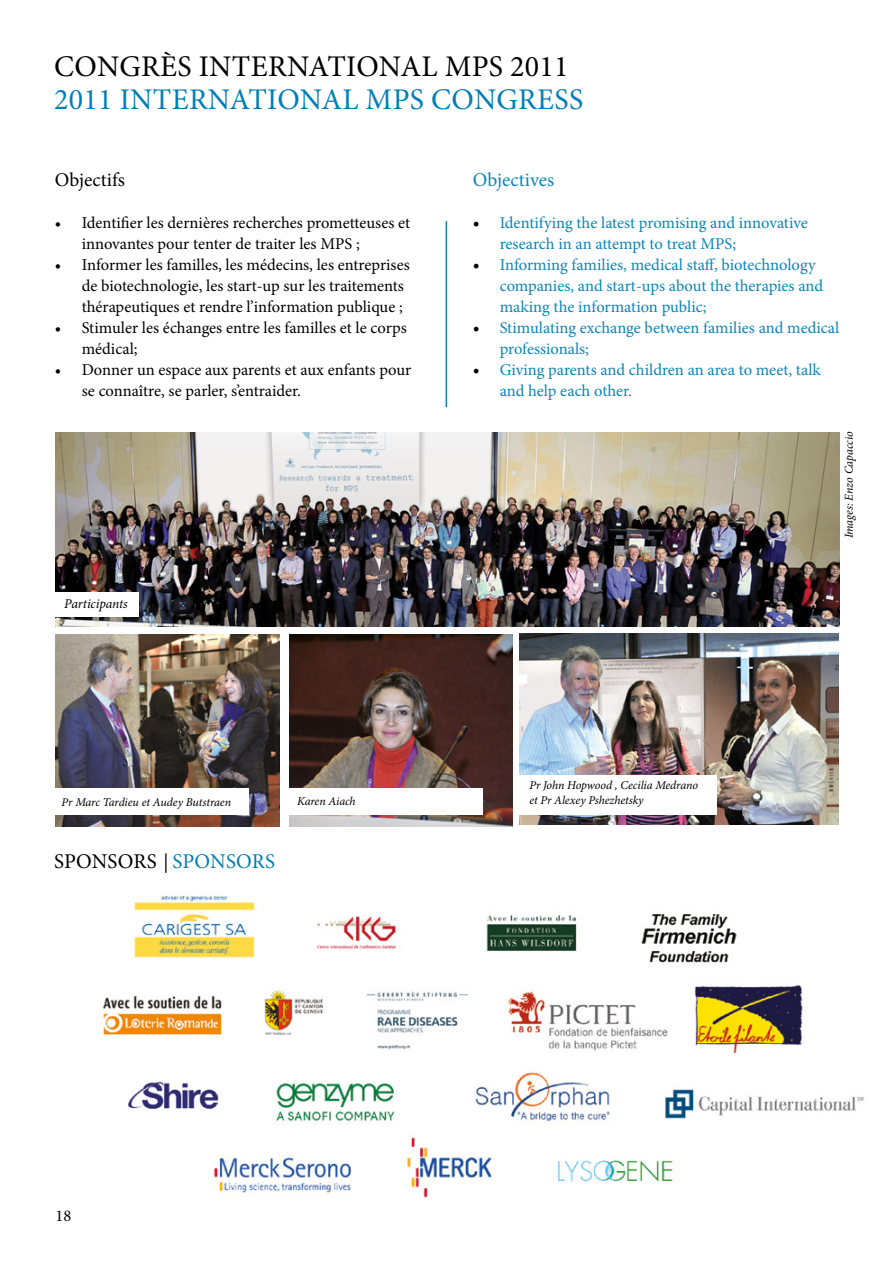
<style>
.page{position:relative;width:893px;height:1263px;background:#fff}
.page>*{position:absolute;margin:0;border:0;box-sizing:border-box;transform-origin:0 0}
.t1{font:30px "Minion Pro";letter-spacing:.01em;color:#007eb7}
.t2{font:30px "Minion Pro";letter-spacing:.01em;color:#000}
.t3{font:21px "Minion Pro";letter-spacing:.01em;color:#000}
.t4{font:19.5px "Minion Pro";letter-spacing:.005em;color:#0b85ba}
.t5{font:19.5px "Minion Pro";letter-spacing:.005em;color:#000}
.t6{font:16.5px/21px "Minion Pro";color:#000}
.t7{font:16.5px/21px "Minion Pro";color:#0b85ba}
.t8{font:italic 13.5px "Minion Pro";letter-spacing:-.01em;color:#000}
.t9{font:italic 12px/15px "Minion Pro";letter-spacing:-.005em;color:#000}
.s1{font-size:18px;color:#000}
.s2{font-size:19.5px}
.s3{color:#007eb7}
</style>
<div class="page">
<img style="left:520px;top:634px;width:319px;height:191px">
<hr style="left:446px;top:221px;width:1px;height:186px;background:#0b85ba">
<img style="left:56px;top:433px;width:784px;height:193px">
<img style="left:100px;top:895px;width:703px;height:303px">
<img style="left:56px;top:634px;width:223px;height:192px">
<img style="left:289px;top:634px;width:224px;height:192px">
<div style="left:55px;top:592px;width:84px;height:24px;background:#fff"></div>
<div style="left:54px;top:788px;width:195px;height:26px;background:#fff"></div>
<div style="left:288px;top:788px;width:195px;height:26px;background:#fff"></div>
<div style="left:518px;top:775px;width:198px;height:39px;background:#fff"></div>
<div style="left:695px;top:1053px;width:89px;height:86px;background:#fff"></div>
<img style="left:659px;top:1078px;width:205px;height:51px">
<h1 class="t2" style="left:54px;top:46px;width:516px">CONGRÈS INTERNATIONAL MPS 2011</h1>
<h1 class="t1" style="left:54px;top:79px;width:531px">2011 INTERNATIONAL MPS CONGRESS</h1>
<p class="t5" style="left:55px;top:166px;width:72px">Objectifs</p>
<p class="t6" style="left:82px;top:212px;width:330px;text-indent:-27px">• Identifier les dernières recherches prometteuses et innovantes pour tenter de traiter les MPS ;</p>
<p class="t6" style="left:82px;top:254px;width:330px;text-indent:-27px">• Informer les familles, les médecins, les entreprises de biotechnologie, les start-up sur les traitements thérapeutiques et rendre l’information publique ;</p>
<p class="t6" style="left:82px;top:317px;width:326px;text-indent:-27px">• Stimuler les échanges entre les familles et le corps médical;</p>
<p class="t6" style="left:82px;top:359px;width:331px;text-indent:-27px">• Donner un espace aux parents et aux enfants pour se connaître, se parler, s’entraider.</p>
<p class="t8" style="left:64px;top:594px;width:65px">Participants</p>
<p class="t4" style="left:473px;top:166px;width:83px">Objectives</p>
<p class="t7" style="left:500px;top:212px;width:310px;text-indent:-27px"><span class="s1">•</span> Identifying the latest promising and innovative research in an attempt to treat MPS;</p>
<p class="t7" style="left:500px;top:254px;width:325px;text-indent:-27px"><span class="s1">•</span> Informing families, medical staff, biotechnology companies, and start-ups about the therapies and making the information public;</p>
<p class="t7" style="left:500px;top:317px;width:341px;text-indent:-27px"><span class="s1">•</span> Stimulating exchange between families and medical professionals;</p>
<p class="t7" style="left:500px;top:359px;width:323px;text-indent:-27px"><span class="s1">•</span> Giving parents and children an area to meet, talk and help each other.</p>
<p class="t9" style="left:841px;top:538px;width:109px;rotate:-90deg">Images: Enzo Capaccio</p>
<p class="t9" style="left:62px;top:794px;width:171px">Pr Marc Tardieu et Audey Butstraen</p>
<p class="t9" style="left:297px;top:794px;width:60px">Karen Aiach</p>
<p class="t3" style="left:54px;top:847px;width:222px">SPONSORS <span class="s2">|</span> <span class="s3">SPONSORS</span></p>
<p class="t9" style="left:529px;top:778px;width:170px">Pr John Hopwood , Cecilia Medrano et Pr Alexey Pshezhetsky</p>
<p class="t6" style="left:56px;top:1205px;width:17px">18</p>
</div>
